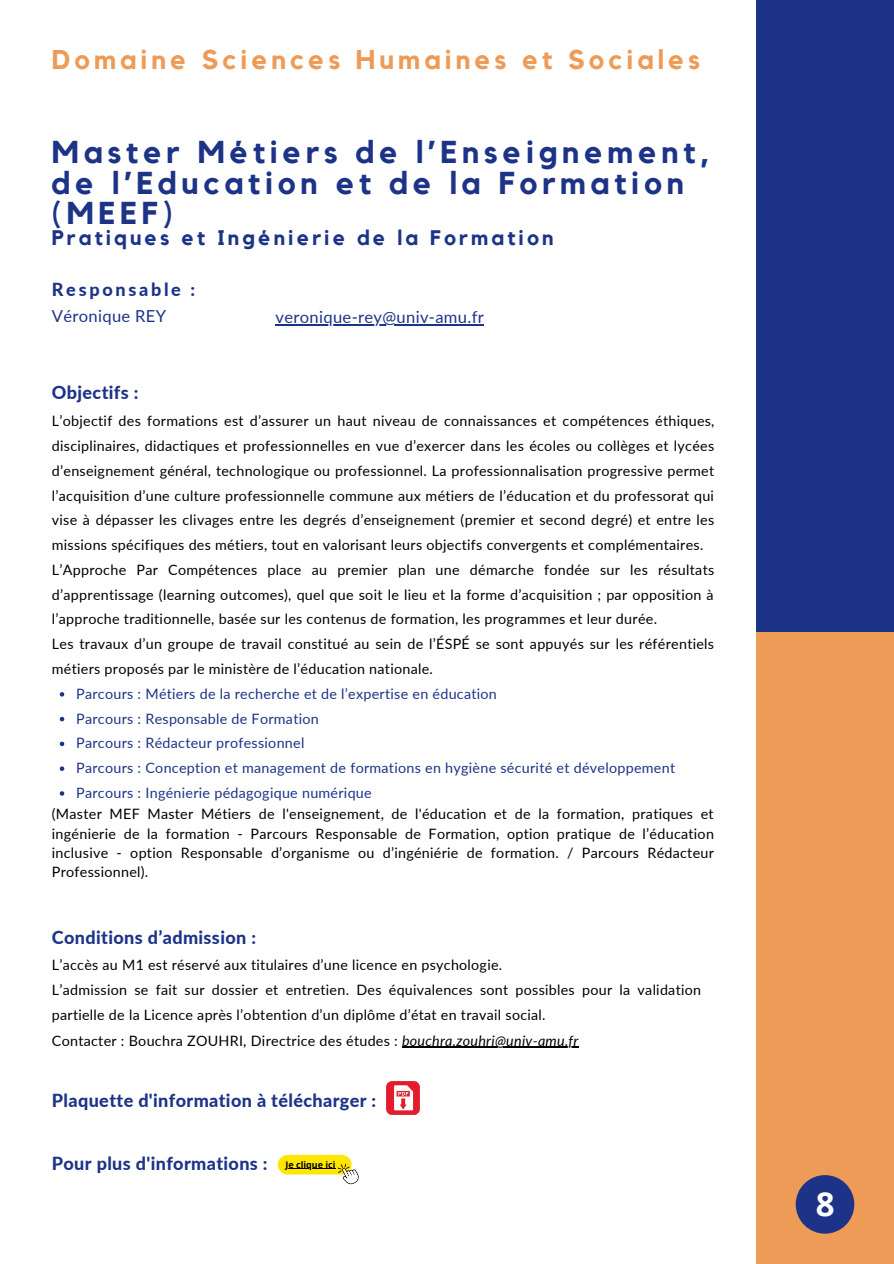
<style>
.page{position:relative;width:894px;height:1264px;background:#fff}
.page>*{position:absolute;margin:0;border:0;box-sizing:border-box;transform-origin:0 0}
.t1{font:700 33px "Open Sans";color:#fff}
.t2{font:700 31.5px/30.5px "Kollektif";letter-spacing:.15em;color:#1d3387}
.t3{font:700 27px "Kollektif";letter-spacing:.15em;color:#ee9b57}
.t4{font:700 21px "Kollektif";letter-spacing:.15em;color:#1d3387}
.t5{font:800 18px "Lato";letter-spacing:.02em;color:#1d3387}
.t6{font:800 18px "Lato";letter-spacing:.15em;color:#1d3387}
.t7{font:16.5px "Lato";letter-spacing:.02em;color:#1d3387}
.t8{font:14.25px/24.8px "Lato";letter-spacing:.02em;color:#000;text-align:justify}
.t9{font:14.25px "Lato";letter-spacing:.02em;color:#1d3387}
.t10{font:700 9px "Open Sans";color:#000}
.s1{font-style:italic}
</style>
<div class="page">
<div style="left:755px;top:626px;width:138px;height:637px;background:#ee9b57"></div>
<div style="left:795px;top:1175px;width:59px;height:58px;background:#1d3387;border-radius:50%"></div>
<div style="left:755px;top:0;width:138px;height:631px;background:#1d3387"></div>
<svg style="left:60px;top:692px;width:4px;height:4px"></svg>
<svg style="left:60px;top:717px;width:4px;height:4px"></svg>
<svg style="left:60px;top:741px;width:4px;height:5px"></svg>
<svg style="left:60px;top:766px;width:4px;height:5px"></svg>
<svg style="left:60px;top:791px;width:4px;height:4px"></svg>
<hr style="left:275px;top:324px;width:209px;height:1px;background:#1d3387">
<hr style="left:402px;top:1046px;width:176px;height:1px;background:#000">
<img style="left:386px;top:1081px;width:34px;height:33px">
<div style="left:278px;top:1154px;width:73px;height:20px;background:#ffe600;border-radius:10px"></div>
<svg style="left:337px;top:1163px;width:21px;height:21px"></svg>
<hr style="left:285px;top:1168px;width:50px;height:1px;background:#000">
<p class="t3" style="left:52px;top:47px;width:649px">Domaine Sciences Humaines et Sociales</p>
<p class="t2" style="left:52px;top:138px;width:659px">Master Métiers de l’Enseignement, de l’Education et de la Formation (MEEF)</p>
<p class="t4" style="left:52px;top:228px;width:503px">Pratiques et Ingénierie de la Formation</p>
<p class="t6" style="left:52px;top:278px;width:145px">Responsable :</p>
<p class="t7" style="left:52px;top:306px;width:116px">Véronique REY</p>
<p class="t7" style="left:275px;top:307px;width:210px">veronique-rey@univ-amu.fr</p>
<p class="t5" style="left:52px;top:381px;width:88px">Objectifs :</p>
<p class="t8" style="left:52px;top:408px;width:664px">L’objectif des formations est d’assurer un haut niveau de connaissances et compétences éthiques, disciplinaires, didactiques et professionnelles en vue d’exercer dans les écoles ou collèges et lycées d’enseignement général, technologique ou professionnel. La professionnalisation progressive permet l’acquisition d’une culture professionnelle commune aux métiers de l’éducation et du professorat qui vise à dépasser les clivages entre les degrés d’enseignement (premier et second degré) et entre les missions spécifiques des métiers, tout en valorisant leurs objectifs convergents et complémentaires.</p>
<p class="t8" style="left:52px;top:557px;width:663px">L’Approche Par Compétences place au premier plan une démarche fondée sur les résultats d’apprentissage (learning outcomes), quel que soit le lieu et la forme d’acquisition ; par opposition à l’approche traditionnelle, basée sur les contenus de formation, les programmes et leur durée.</p>
<p class="t8" style="left:52px;top:631px;width:663px">Les travaux d’un groupe de travail constitué au sein de l’ÉSPÉ se sont appuyés sur les référentiels métiers proposés par le ministère de l’éducation nationale.</p>
<p class="t9" style="left:76px;top:684px;width:422px">Parcours : Métiers de la recherche et de l’expertise en éducation</p>
<p class="t9" style="left:76px;top:709px;width:244px">Parcours : Responsable de Formation</p>
<p class="t9" style="left:76px;top:734px;width:229px">Parcours : Rédacteur professionnel</p>
<p class="t9" style="left:76px;top:759px;width:600px">Parcours : Conception et management de formations en hygiène sécurité et développement</p>
<p class="t9" style="left:76px;top:784px;width:297px">Parcours : Ingénierie pédagogique numérique</p>
<p class="t8" style="left:52px;top:804px;width:663px;line-height:19.2px">(Master MEF Master Métiers de l'enseignement, de l'éducation et de la formation, pratiques et ingénierie de la formation - Parcours Responsable de Formation, option pratique de l’éducation inclusive - option Responsable d’organisme ou d’ingéniérie de formation. / Parcours Rédacteur Professionnel).</p>
<p class="t5" style="left:52px;top:926px;width:206px">Conditions d’admission :</p>
<p class="t8" style="left:52px;top:952px;width:451px">L’accès au M1 est réservé aux titulaires d’une licence en psychologie.</p>
<p class="t8" style="left:52px;top:977px;width:650px">L’admission se fait sur dossier et entretien. Des équivalences sont possibles pour la validation partielle de la Licence après l’obtention d’un diplôme d’état en travail social.</p>
<p class="t8" style="left:52px;top:1027px;width:528px">Contacter : Bouchra ZOUHRI, Directrice des études : <span class="s1">bouchra.zouhri@univ-amu.fr</span></p>
<p class="t5" style="left:52px;top:1088px;width:326px">Plaquette d'information à télécharger :</p>
<p class="t5" style="left:52px;top:1152px;width:217px">Pour plus d'informations :</p>
<p class="t10" style="left:285px;top:1157px;width:52px">Je clique ici</p>
<p class="t1" style="left:815px;top:1180px;width:20px">8</p>
</div>
